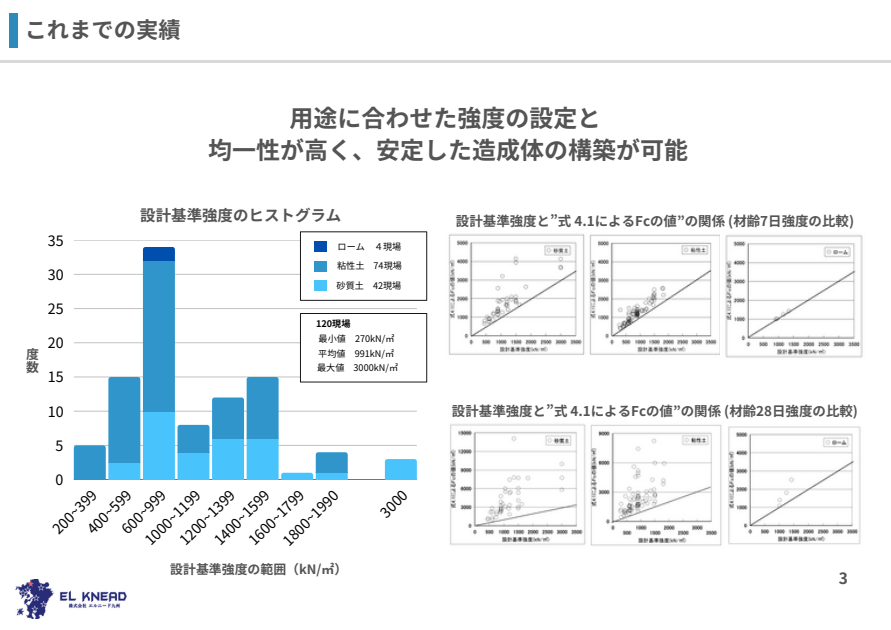
<style>
.page{position:relative;width:891px;height:630px;background:#fff}
.page>*{position:absolute;margin:0;border:0;box-sizing:border-box;transform-origin:0 0}
.t1{font:700 24px/32px "Noto Sans JP";color:#545454;text-align:center}
.t2{font:700 22.4px "Noto Sans JP";color:#545454}
.t3{font:700 15.6px "Noto Sans JP";color:#545454}
.t4{font:14.4px "Noto Sans JP";color:#000}
.t5{font:700 13.6px "Noto Sans JP";color:#545454}
.t6{font:700 12.8px/12.8px "Noto Sans JP";color:#545454}
.t7{font:9.2px/19.2px "Noto Sans JP";color:#070404;text-align:justify}
.t8{font:700 9.2px "Noto Sans JP";color:#070404}
</style>
<div class="page">
<div style="left:9px;top:14px;width:9px;height:34px;background:#2d8bba"></div>
<hr style="left:0;top:60px;width:891px;height:3px;background:#d9d9d9">
<svg style="left:74px;top:231px;width:353px;height:249px"></svg>
<img style="left:448px;top:234px;width:272px;height:121px">
<img style="left:725px;top:234px;width:138px;height:124px">
<img style="left:450px;top:424px;width:272px;height:122px">
<img style="left:728px;top:426px;width:133px;height:119px">
<img style="left:15px;top:580px;width:112px;height:39px">
<h2 class="t2" style="left:25px;top:12px;width:157px">これまでの実績</h2>
<p class="t1" style="left:208px;top:101px;width:482px">用途に合わせた強度の設定と<br>均一性が高く、安定した造成体の構築が可能</p>
<h2 class="t6" style="left:26px;top:348px;width:14px">度数</h2>
<p class="t4" style="left:48px;top:229px;width:17px">35</p>
<p class="t4" style="left:48px;top:263px;width:17px">30</p>
<p class="t4" style="left:48px;top:297px;width:17px">25</p>
<p class="t4" style="left:48px;top:331px;width:17px">20</p>
<p class="t4" style="left:48px;top:366px;width:17px">15</p>
<p class="t4" style="left:48px;top:400px;width:17px">10</p>
<p class="t4" style="left:56px;top:434px;width:9px">5</p>
<p class="t4" style="left:56px;top:468px;width:9px">0</p>
<p class="t3" style="left:140px;top:203px;width:203px">設計基準強度のヒストグラム</p>
<p class="t7" style="left:337px;top:236px;width:67px">ローム ４現場粘性土 74現場砂質土 42現場</p>
<p class="t8" style="left:316px;top:317px;width:36px">120現場</p>
<p class="t7" style="left:317px;top:331px;width:82px;line-height:14.8px;text-align:left">最小値 270kN/㎡平均値 991kN/㎡最大値 3000kN/㎡</p>
<p class="t4" style="left:277px;top:535px;width:73px;rotate:-45deg">180 ~19 0</p>
<p class="t4" style="left:47px;top:523px;width:49px;rotate:-45deg">20 ~39</p>
<p class="t4" style="left:82px;top:523px;width:49px;rotate:-45deg">40 ~59</p>
<p class="t4" style="left:139px;top:535px;width:65px;rotate:-45deg">10 ~1 9</p>
<p class="t4" style="left:174px;top:535px;width:65px;rotate:-45deg">120 ~139</p>
<p class="t4" style="left:209px;top:535px;width:65px;rotate:-45deg">140 ~159</p>
<p class="t4" style="left:243px;top:535px;width:65px;rotate:-45deg">160 ~179</p>
<p class="t4" style="left:116px;top:523px;width:41px;rotate:-45deg">60 ~9</p>
<h3 class="t6" style="left:170px;top:563px;width:179px">設計基準強度の範囲（kN/㎡）</h3>
<p class="t5" style="left:456px;top:210px;width:400px">設計基準強度と”式 4.1によるFcの値”の関係 (材齢7日強度の比較)</p>
<p class="t5" style="left:452px;top:400px;width:408px">設計基準強度と”式 4.1によるFcの値”の関係 (材齢28日強度の比較)</p>
<p class="t3" style="left:839px;top:566px;width:11px">3</p>
</div>
